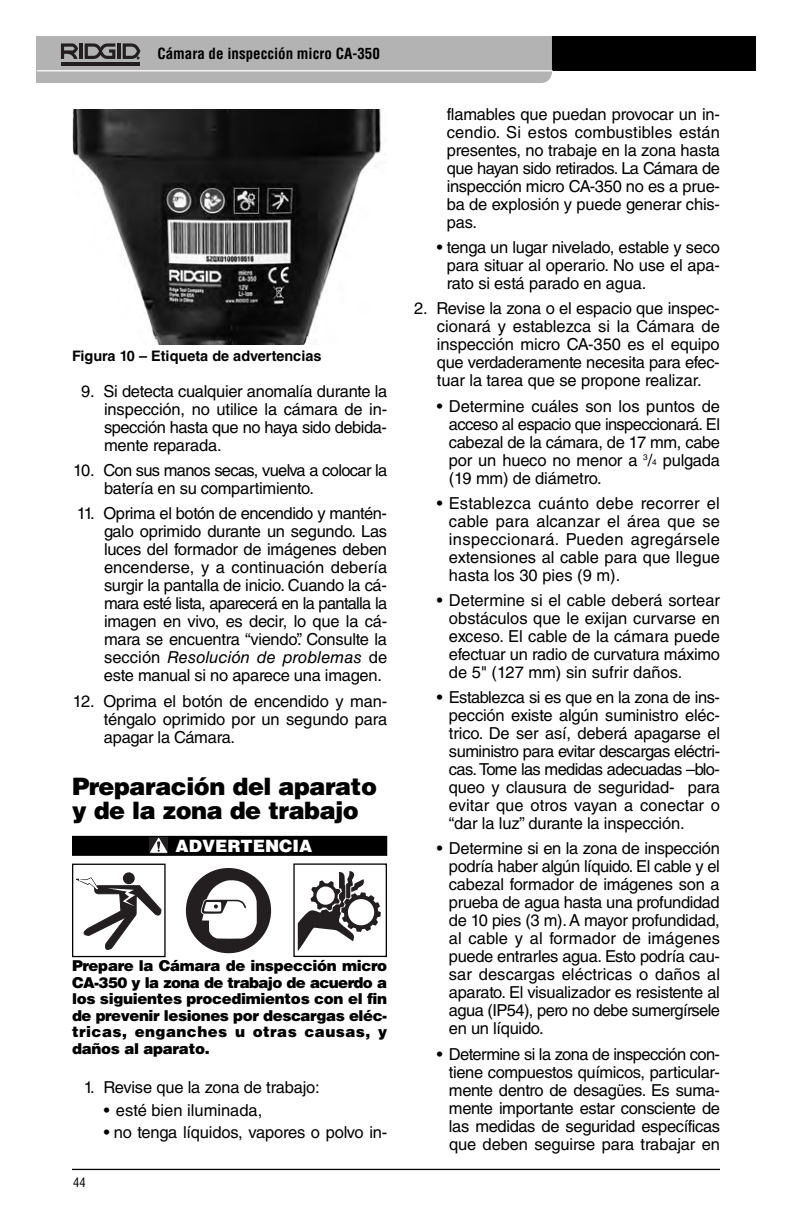
<style>
.page{position:relative;width:792px;height:1224px;background:#fff}
.page>*{position:absolute;margin:0;border:0;box-sizing:border-box;transform-origin:0 0}
.t1{font:900 24px/24px "Helvetica LT Std";letter-spacing:-.02em;color:#000}
.t2{font:900 17px "Helvetica LT Std";color:#fff}
.t3{font:16.4px/18px "Helvetica LT Std";letter-spacing:-.01em;color:#000;text-align:justify}
.t4{font:16.4px/18px "Helvetica LT Std";letter-spacing:-.04em;color:#000}
.t5{font:900 15px/16.4px "Helvetica LT Std";letter-spacing:.03em;color:#000;text-align:justify}
.t6{font:700 condensed 15px "Helvetica LT Std";color:#000}
.t7{font:700 14.4px "Helvetica LT Std";color:#000}
.t8{font:condensed 12.6px "Helvetica LT Std";color:#000}
.s1{font-style:italic}
.s2{font-size:8.2px}
</style>
<div class="page">
<hr style="left:72px;top:1169px;width:648px;height:1px;background:#000">
<div style="left:72px;top:836px;width:315px;height:20px;background:#000"></div>
<div style="left:149px;top:838px;width:19px;height:16px;background:#231f20"></div>
<svg style="left:150px;top:838px;width:17px;height:15px"></svg>
<div style="left:403px;top:37px;width:353px;height:34px;background:#000"></div>
<hr style="left:37px;top:70px;width:516px;height:1px;background:#fff">
<svg style="left:36px;top:36px;width:516px;height:47px;background:#afafaf"></svg>
<div style="left:123px;top:872px;width:12px;height:12px;background:#231f20;border-radius:50%"></div>
<svg style="left:76px;top:878px;width:85px;height:72px"></svg>
<div style="left:72px;top:864px;width:94px;height:93px;border:1px solid #000"></div>
<svg style="left:186px;top:868px;width:85px;height:85px"></svg>
<svg style="left:298px;top:871px;width:83px;height:80px"></svg>
<div style="left:293px;top:863px;width:94px;height:94px;border:1px solid #000"></div>
<img style="left:72px;top:109px;width:309px;height:236px">
<p class="t6" style="left:157px;top:48px;width:224px">Cámara de inspección micro CA-350</p>
<p class="t7" style="left:72px;top:351px;width:251px">Figura 10 – Etiqueta de advertencias</p>
<p class="t3" style="left:104px;top:384px;width:285px;text-indent:-23px">9. Si detecta cualquier anomalía durante la inspección, no utilice la cámara de in&shy;spección hasta que no haya sido debida&shy;mente reparada.</p>
<p class="t4" style="left:104px;top:463px;width:285px;text-indent:-31px">10. Con sus manos secas, vuelva a colocar la batería en su compartimiento.</p>
<p class="t3" style="left:104px;top:506px;width:285px;text-indent:-27px">11. Oprima el botón de encendido y mantén - galo oprimido durante un segundo. Las luces del formador de imágenes deben encenderse, y a continuación debería surgir la pantalla de inicio. Cuando la cá&shy;mara esté lista, aparecerá en la pantalla la imagen en vivo, es decir, lo que la cá&shy;mara se encuentra “viendo”. Consulte la sección <span class="s1">Resolución de problemas</span> de este manual si no aparece una imagen.</p>
<p class="t3" style="left:104px;top:693px;width:285px;text-indent:-31px">12. Oprima el botón de encendido y man&shy;téngalo oprimido por un segundo para apagar la Cámara.</p>
<h1 class="t1" style="left:72px;top:777px;width:307px">Preparación del aparato y de la zona de trabajo</h1>
<p class="t2" style="left:176px;top:840px;width:138px">ADVERTENCIA</p>
<p class="t5" style="left:72px;top:959px;width:317px">Prepare la Cámara de inspección micro CA-350 y la zona de trabajo de acuerdo a los siguientes procedimientos con el fin de prevenir lesiones por descargas eléc&shy;tricas, enganches u otras causas, y daños al aparato.</p>
<p class="t3" style="left:84px;top:1080px;width:238px">1. Revise que la zona de trabajo:</p>
<p class="t3" style="left:104px;top:1103px;width:160px">• esté bien iluminada,</p>
<p class="t3" style="left:104px;top:1125px;width:285px">• no tenga líquidos, vapores o polvo in-</p>
<p class="t8" style="left:73px;top:1178px;width:14px">44</p>
<p class="t3" style="left:447px;top:107px;width:275px">flamables que puedan provocar un in&shy;cendio. Si estos combustibles están pre sentes, no trabaje en la zona hasta que hayan sido retirados. La Cámara de inspección micro CA-350 no es a prue - ba de explosión y puede generar chis&shy;pas.</p>
<p class="t3" style="left:447px;top:240px;width:275px;text-indent:-10px">• tenga un lugar nivelado, estable y seco para situar al operario. No use el apa - rato si está parado en agua.</p>
<p class="t3" style="left:437px;top:301px;width:284px;text-indent:-23px">2. Revise la zona o el espacio que inspec&shy;cionará y establezca si la Cámara de inspección micro CA-350 es el equipo que verdaderamente necesita para efec&shy;tuar la tarea que se propone realizar.</p>
<p class="t3" style="left:449px;top:398px;width:273px;text-indent:-12px">• Determine cuáles son los puntos de acceso al espacio que inspeccionará. El cabezal de la cámara, de 17 mm, cabe por un hueco no menor a <sup>3</sup>/<span class="s2">4</span> pulgada (19 mm) de diámetro.</p>
<p class="t3" style="left:449px;top:496px;width:273px;text-indent:-12px">• Establezca cuánto debe recorrer el cable para alcanzar el área que se ins peccionará. Pueden agregársele extensiones al cable para que llegue hasta los 30 pies (9 m).</p>
<p class="t3" style="left:449px;top:593px;width:273px;text-indent:-12px">• Determine si el cable deberá sortear obstáculos que le exijan curvarse en exceso. El cable de la cámara puede efectuar un radio de curvatura máximo de 5" (127 mm) sin sufrir daños.</p>
<p class="t3" style="left:449px;top:690px;width:273px;text-indent:-12px">• Establezca si es que en la zona de ins - pección existe algún suministro eléc&shy;trico. De ser así, deberá apagarse el suministro para evitar descargas eléctri&shy;cas. Tome las medidas adecuadas –blo&shy;queo y clausura de seguridad- para evitar que otros vayan a conectar o “dar la luz” durante la inspección.</p>
<p class="t3" style="left:449px;top:841px;width:273px;text-indent:-12px">• Determine si en la zona de inspección podría haber algún líquido. El cable y el cabezal formador de imágenes son a prueba de agua hasta una profundidad de 10 pies (3 m). A mayor profundidad, al cable y al formador de imágenes pue de entrarles agua. Esto podría cau - sar descargas eléctricas o daños al aparato. El visualizador es resistente al agua (IP54), pero no debe sumer gírsele en un líquido.</p>
<p class="t3" style="left:449px;top:1046px;width:273px;text-indent:-12px">• Determine si la zona de inspección con&shy;tiene compuestos químicos, particular&shy;mente dentro de desagües. Es suma&shy;mente importante estar consciente de las medidas de seguridad específicas que deben seguirse para trabajar en</p>
</div>
